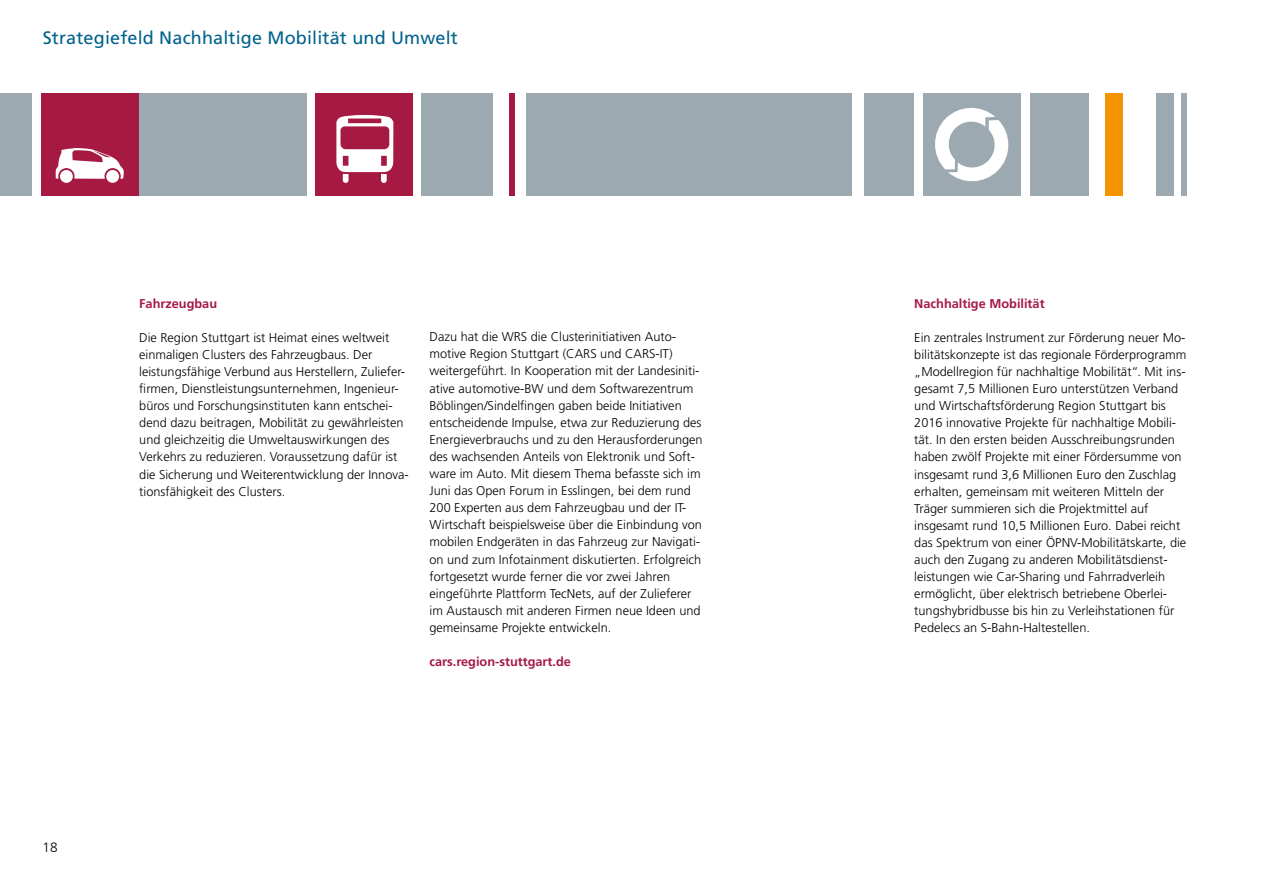
<style>
.page{position:relative;width:1263px;height:893px;background:#fff}
.page>*{position:absolute;margin:0;border:0;box-sizing:border-box;transform-origin:0 0}
.t1{font:18px "Frutiger";letter-spacing:.01em;color:#00628d}
.t2{font:300 13.5px "Frutiger";color:#000}
.t3{font:300 12.75px/17.1px "Frutiger";color:#000}
.t4{font:700 12.75px "Frutiger";color:#a51943}
</style>
<div class="page">
<div style="left:132px;top:94px;width:175px;height:102px;background:#9ca9b1"></div>
<div style="left:315px;top:94px;width:97px;height:102px;background:#a51943"></div>
<div style="left:0;top:94px;width:31px;height:102px;background:#9ca9b1"></div>
<div style="left:923px;top:94px;width:97px;height:102px;background:#9ca9b1"></div>
<div style="left:526px;top:94px;width:326px;height:102px;background:#9ca9b1"></div>
<div style="left:421px;top:94px;width:71px;height:102px;background:#9ca9b1"></div>
<div style="left:864px;top:94px;width:49px;height:102px;background:#9ca9b1"></div>
<div style="left:1106px;top:94px;width:17px;height:102px;background:#f39400"></div>
<div style="left:1157px;top:94px;width:17px;height:102px;background:#9ca9b1"></div>
<div style="left:1030px;top:94px;width:59px;height:102px;background:#9ca9b1"></div>
<div style="left:1181px;top:94px;width:5px;height:102px;background:#9ca9b1"></div>
<div style="left:509px;top:94px;width:6px;height:102px;background:#a51943"></div>
<svg style="left:935px;top:108px;width:74px;height:74px"></svg>
<svg style="left:336px;top:115px;width:57px;height:68px"></svg>
<div style="left:41px;top:94px;width:98px;height:102px;background:#a51943"></div>
<div style="left:60px;top:170px;width:13px;height:13px;background:#fff;border-radius:50%"></div>
<svg style="left:106px;top:170px;width:13px;height:13px"></svg>
<svg style="left:56px;top:148px;width:68px;height:31px"></svg>
<h1 class="t1" style="left:43px;top:30px;width:417px">Strategiefeld Nachhaltige Mobilität und Umwelt</h1>
<p class="t2" style="left:43px;top:842px;width:17px">18</p>
<p class="t4" style="left:139px;top:298px;width:79px">Fahrzeugbau</p>
<p class="t3" style="left:139px;top:330px;width:271px">Die Region Stuttgart ist Heimat eines weltweit einmaligen Clusters des Fahrzeugbaus. Der leistungsfähige Verbund aus Herstellern, Zuliefer&shy;firmen, Dienstleistungsunternehmen, Ingenieur&shy;büros und Forschungsinstituten kann entschei&shy;dend dazu beitragen, Mobilität zu gewährleisten und gleichzeitig die Umweltauswirkungen des Verkehrs zu reduzieren. Voraussetzung dafür ist die Sicherung und Weiterentwicklung der Innova&shy;tionsfähigkeit des Clusters.</p>
<p class="t3" style="left:429px;top:329px;width:275px">Dazu hat die WRS die Clusterinitiativen Auto&shy;motive Region Stuttgart (CARS und CARS-IT) weitergeführt. In Kooperation mit der Landesiniti&shy;ative automotive-BW und dem Softwarezentrum Böblingen/Sindelfingen gaben beide Initiativen entscheidende Impulse, etwa zur Reduzierung des Energieverbrauchs und zu den Herausforderungen des wachsenden Anteils von Elektronik und Soft&shy;ware im Auto. Mit diesem Thema befasste sich im Juni das Open Forum in Esslingen, bei dem rund 200 Experten aus dem Fahrzeugbau und der IT-Wirtschaft beispielsweise über die Einbindung von mobilen Endgeräten in das Fahrzeug zur Navigati&shy;on und zum Infotainment diskutierten. Erfolgreich fortgesetzt wurde ferner die vor zwei Jahren eingeführte Plattform TecNets, auf der Zulieferer im Austausch mit anderen Firmen neue Ideen und gemeinsame Projekte entwickeln.</p>
<p class="t4" style="left:429px;top:656px;width:143px">cars.region-stuttgart.de</p>
<p class="t4" style="left:914px;top:298px;width:132px">Nachhaltige Mobilität</p>
<p class="t3" style="left:914px;top:330px;width:274px">Ein zentrales Instrument zur Förderung neuer Mo&shy;bilitätskonzepte ist das regionale Förderprogramm „Modellregion für nachhaltige Mobilität“. Mit ins&shy;gesamt 7,5 Millionen Euro unterstützen Verband und Wirtschaftsförderung Region Stuttgart bis 2016 innovative Projekte für nachhaltige Mobili&shy;tät. In den ersten beiden Ausschreibungsrunden haben zwölf Projekte mit einer Fördersumme von insgesamt rund 3,6 Millionen Euro den Zuschlag erhalten, gemeinsam mit weiteren Mitteln der Träger summieren sich die Projektmittel auf insgesamt rund 10,5 Millionen Euro. Dabei reicht das Spektrum von einer ÖPNV-Mobilitätskarte, die auch den Zugang zu anderen Mobilitätsdienst&shy;leistungen wie Car-Sharing und Fahrradverleih ermöglicht, über elektrisch betriebene Oberlei&shy;tungshybridbusse bis hin zu Verleihstationen für Pedelecs an S-Bahn-Haltestellen.</p>
</div>
